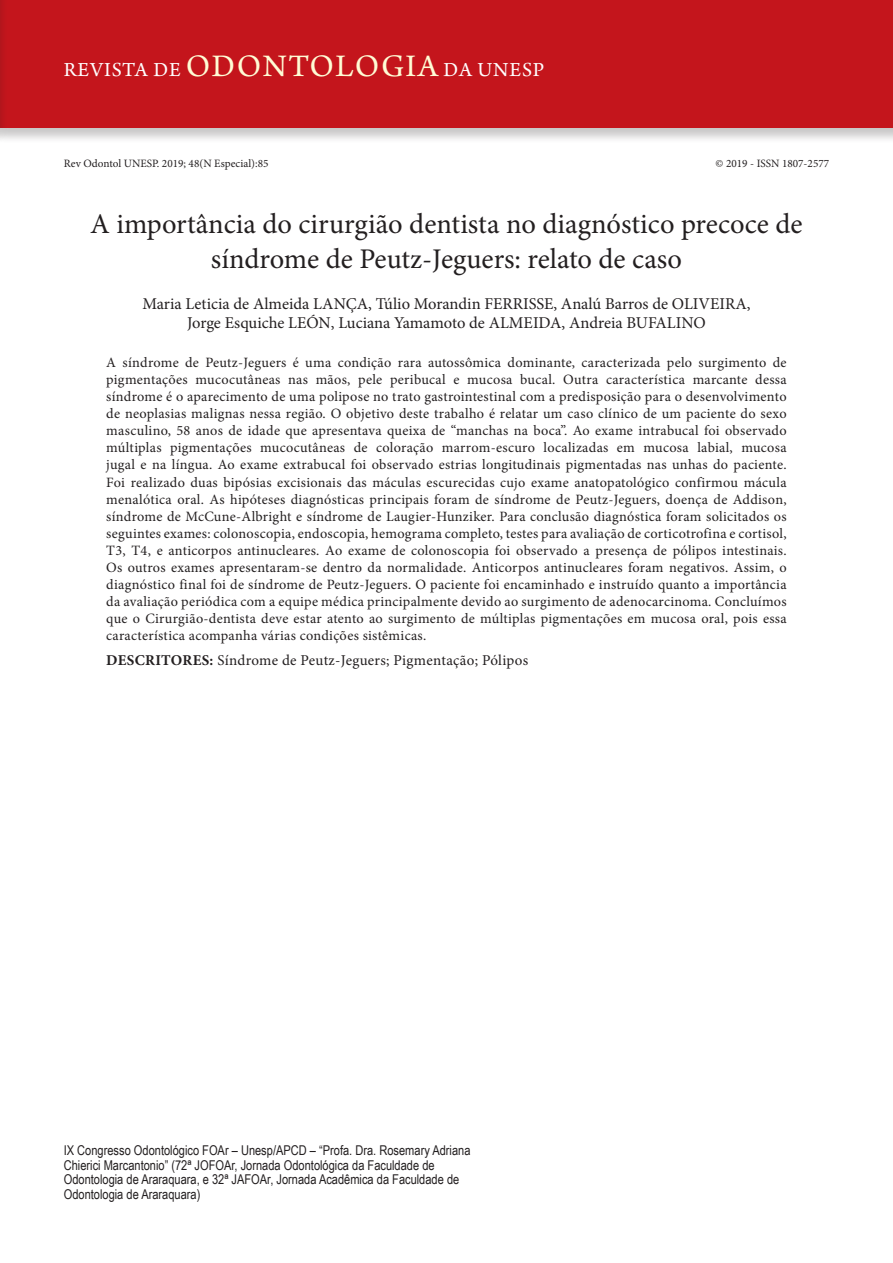
<style>
.page{position:relative;width:893px;height:1263px;background:#fff}
.page>*{position:absolute;margin:0;border:0;box-sizing:border-box;transform-origin:0 0}
.t1{font:28.5px/34.2px "Minion Pro";color:#231f20;text-align:center}
.t2{font:21px "Arno Pro";letter-spacing:.04em;color:#fff}
.t3{font:16.5px/19.8px "Minion Pro";color:#231f20;text-align:center}
.t4{font:15px "Minion Pro";letter-spacing:.02em;color:#231f20}
.t5{font:14.25px/17.1px "Minion Pro";letter-spacing:.02em;color:#231f20;text-align:justify}
.t6{font:13.5px/14.9px "Arial Narrow";color:#231f20}
.t7{font:11.25px "Minion Pro";color:#231f20}
.s1{font-size:33px;color:#fffcd5}
.s2{font-weight:700}
</style>
<div class="page">
<div style="left:0;top:0;width:893px;height:144px;background:#231f20;opacity:.25"></div>
<div style="left:0;top:0;width:893px;height:128px;background:#c4151c"></div>
<div style="left:0;top:0;width:8px;height:144px;background:#231f20;opacity:.25"></div>
<hr style="left:0;top:0;width:1px;height:128px;background:#c4151c">
<h2 class="t2" style="left:64px;top:58px;width:482px">REVISTA DE <span class="s1">ODONTOLOGIA</span> DA UNESP</h2>
<p class="t7" style="left:64px;top:156px;width:206px">Rev Odontol UNESP. 2019; 48(N Especial):85</p>
<p class="t7" style="left:715px;top:156px;width:115px">© 2019 - ISSN 1807-2577</p>
<h1 class="t1" style="left:90px;top:207px;width:714px">A importância do cirurgião dentista no diagnóstico precoce de síndrome de Peutz-Jeguers: relato de caso</h1>
<p class="t3" style="left:142px;top:293px;width:610px">Maria Leticia de Almeida LANÇA, Túlio Morandin FERRISSE, Analú Barros de OLIVEIRA,<br>Jorge Esquiche LEÓN, Luciana Yamamoto de ALMEIDA, Andreia BUFALINO</p>
<p class="t5" style="left:106px;top:354px;width:682px">A síndrome de Peutz-Jeguers é uma condição rara autossômica dominante, caracterizada pelo surgimento de pigmentações mucocutâneas nas mãos, pele peribucal e mucosa bucal. Outra característica marcante dessa síndrome é o aparecimento de uma polipose no trato gastrointestinal com a predisposição para o desenvolvimento de neoplasias malignas nessa região. O objetivo deste trabalho é relatar um caso clínico de um paciente do sexo masculino, 58 anos de idade que apresentava queixa de “manchas na boca”. Ao exame intrabucal foi observado múltiplas pigmentações mucocutâneas de coloração marrom-escuro localizadas em mucosa labial, mucosa jugal e na língua. Ao exame extrabucal foi observado estrias longitudinais pigmentadas nas unhas do paciente.<br>Foi realizado duas bipósias excisionais das máculas escurecidas cujo exame anatopatológico confirmou mácula menalótica oral. As hipóteses diagnósticas principais foram de síndrome de Peutz-Jeguers, doença de Addison, síndrome de McCune-Albright e síndrome de Laugier-Hunziker. Para conclusão diagnóstica foram solicitados os seguintes exames: colonoscopia, endoscopia, hemograma completo, testes para avaliação de corticotrofina e cortisol, T3, T4, e anticorpos antinucleares. Ao exame de colonoscopia foi observado a presença de pólipos intestinais.<br>Os outros exames apresentaram-se dentro da normalidade. Anticorpos antinucleares foram negativos. Assim, o diagnóstico final foi de síndrome de Peutz-Jeguers. O paciente foi encaminhado e instruído quanto a importância da avaliação periódica com a equipe médica principalmente devido ao surgimento de adenocarcinoma. Concluímos que o Cirurgião-dentista deve estar atento ao surgimento de múltiplas pigmentações em mucosa oral, pois essa característica acompanha várias condições sistêmicas.</p>
<p class="t4" style="left:106px;top:650px;width:423px"><span class="s2">DESCRITORES:</span> Síndrome de Peutz-Jeguers; Pigmentação; Pólipos</p>
<p class="t6" style="left:64px;top:1142px;width:408px">IX Congresso Odontológico FOAr – Unesp/APCD – “Profa. Dra. Rosemary Adriana Chierici Marcantonio” (72ª JOFOAr, Jornada Odontológica da Faculdade de Odontologia de Araraquara, e 32ª JAFOAr, Jornada Acadêmica da Faculdade de Odontologia de Araraquara)</p>
</div>
